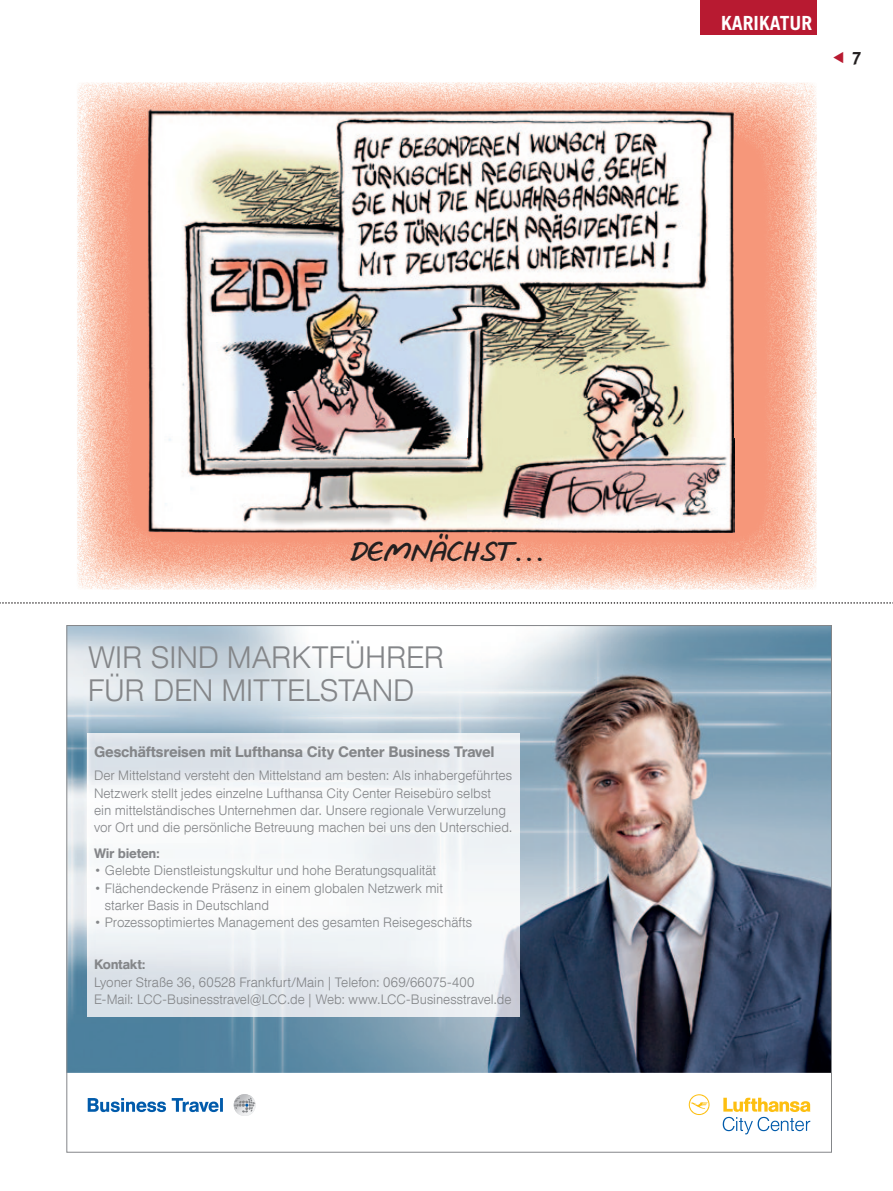
<style>
.page{position:relative;width:893px;height:1191px;background:#fff}
.page>*{position:absolute;margin:0;border:0;box-sizing:border-box;transform-origin:0 0}
.t1{font:300 30.75px/33px "Helvetica DLHCGH";color:#848689}
.t2{font:28.5px "Broeselfein";color:#231f20}
.t3{font:700 19.5px "Trade Gothic";color:#fff}
.t4{font:18px "Meta Plus Bold Caps";color:#231f20}
.t5{font:500 15px "Helvetica DLHCGH";letter-spacing:.01em;color:#848689}
.t6{font:300 13.5px/17.2px "Helvetica DLHCGH";letter-spacing:.005em;color:#848689}
.t7{font:500 13.5px "Helvetica DLHCGH";letter-spacing:.005em;color:#848689}
</style>
<div class="page">
<div style="left:700px;top:0;width:116px;height:34px;background:#b81a31"></div>
<img style="left:77px;top:82px;width:740px;height:508px">
<img style="left:147px;top:109px;width:587px;height:424px">
<img style="left:68px;top:627px;width:762px;height:445px">
<img style="left:88px;top:733px;width:431px;height:283px">
<svg style="left:233px;top:1094px;width:23px;height:22px"></svg>
<svg style="left:88px;top:1098px;width:135px;height:14px"></svg>
<svg style="left:689px;top:1094px;width:20px;height:21px"></svg>
<svg style="left:723px;top:1097px;width:87px;height:37px"></svg>
<svg style="left:0;top:602px;width:893px;height:1px"></svg>
<h3 class="t3" style="left:721px;top:11px;width:93px">kARikAtUR</h3>
<h3 class="t4" style="left:852px;top:47px;width:11px">7</h3>
<h2 class="t2" style="left:350px;top:531px;width:196px">DEMNÄCHST...</h2>
<h1 class="t1" style="left:88px;top:641px;width:358px">WIR SIND MARKTFÜHRER<br>FÜR DEN MITTELSTAND</h1>
<p class="t5" style="left:94px;top:743px;width:402px">Geschäftsreisen mit Lufthansa City Center Business Travel</p>
<p class="t6" style="left:94px;top:767px;width:420px">Der Mittelstand versteht den Mittelstand am besten: Als inhabergeführtes Netzwerk stellt jedes einzelne Lufthansa City Center Reisebüro selbst<br>ein mittelständisches Unternehmen dar. Unsere regionale Verwurzelung vor Ort und die persönliche Betreuung machen bei uns den Unterschied.</p>
<p class="t7" style="left:94px;top:845px;width:67px">Wir bieten:</p>
<p class="t6" style="left:94px;top:862px;width:343px">• Gelebte Dienstleistungskultur und hohe Beratungsqualität</p>
<p class="t6" style="left:105px;top:879px;width:339px;text-indent:-11px">• Flächendeckende Präsenz in einem globalen Netzwerk mit starker Basis in Deutschland</p>
<p class="t6" style="left:94px;top:914px;width:379px">• Prozessoptimiertes Management des gesamten Reisegeschäfts</p>
<p class="t7" style="left:94px;top:956px;width:53px">Kontakt:</p>
<p class="t6" style="left:94px;top:973px;width:419px">Lyoner Straße 36, 60528 Frankfurt/Main | Telefon: 069/66075-400<br>E-Mail: LCC-Businesstravel@LCC.de | Web: www.LCC-Businesstravel.de</p>
</div>
